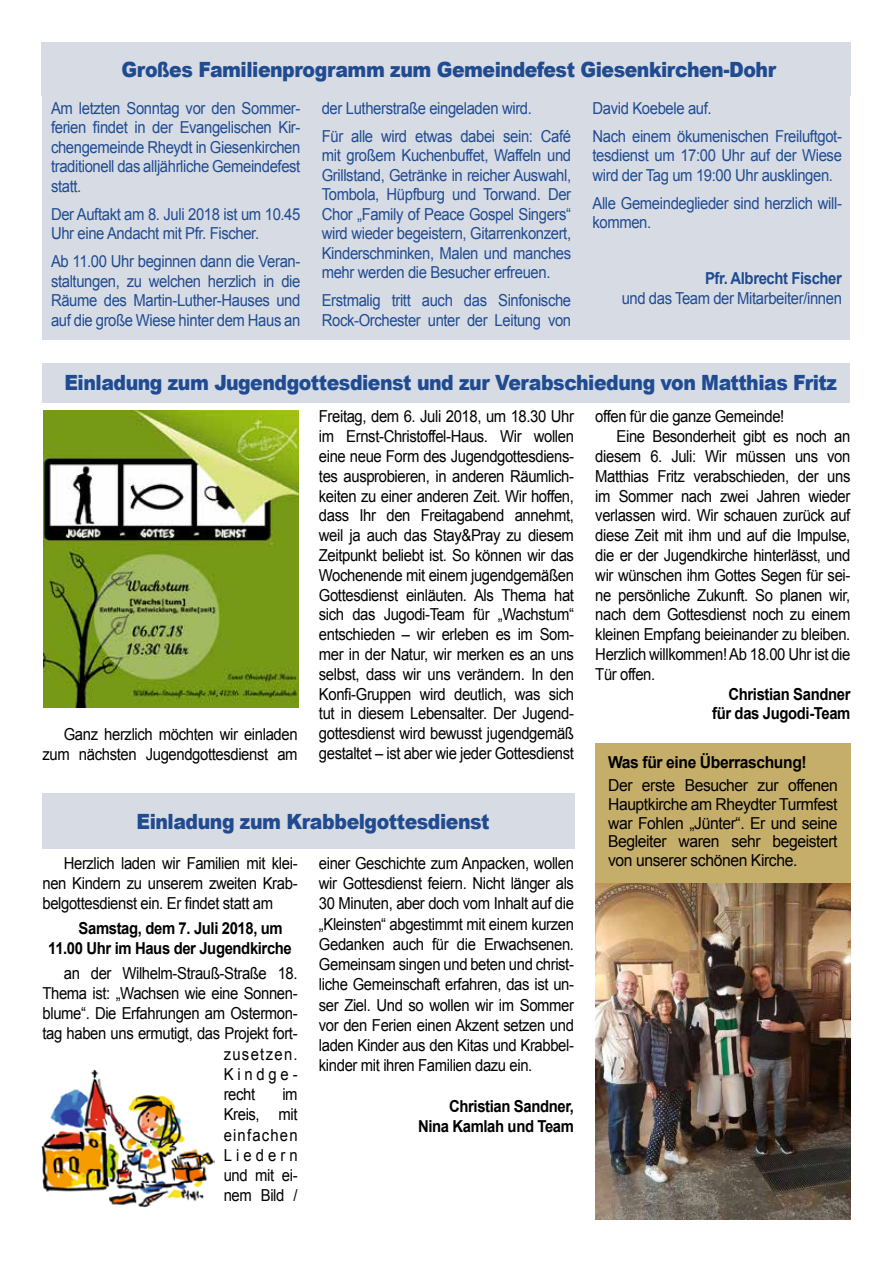
<style>
.page{position:relative;width:893px;height:1263px;background:#fff}
.page>*{position:absolute;margin:0;border:0;box-sizing:border-box;transform-origin:0 0}
.t1{font:900 21px "Arial";letter-spacing:-.025em;color:#204b91;scale:.9 1}
.t2{font:16.5px/19.8px "Arial";letter-spacing:-.025em;color:#000;text-align:justify;scale:.9 1}
.t3{font:16.5px/19.5px "Arial";letter-spacing:-.025em;color:#204b91;scale:.9 1}
.t4{font:16.5px/18.8px "Arial";letter-spacing:-.025em;color:#000;text-align:justify;scale:.95 1}
.t5{font:700 16.5px/20.2px "Arial";letter-spacing:-.025em;color:#000;text-align:right;scale:.9 1}
.t6{font:700 16.5px "Arial";letter-spacing:-.025em;color:#000;scale:.95 1}
.t7{font:700 16.5px "Arial";letter-spacing:-.025em;color:#204b91;scale:.9 1}
.t8{font:16.5px "Arial";letter-spacing:.09em;color:#000;scale:.9 1}
</style>
<div class="page">
<div style="left:41px;top:43px;width:809px;height:53px;background:#d7dce4"></div>
<div style="left:43px;top:93px;width:807px;height:247px;background:#d7dce4"></div>
<img style="left:595px;top:883px;width:255px;height:337px">
<div style="left:595px;top:743px;width:255px;height:140px;background:#c5ae6a"></div>
<img style="left:43px;top:410px;width:255px;height:297px">
<div style="left:43px;top:363px;width:807px;height:40px;background:#d7dce4"></div>
<div style="left:43px;top:794px;width:532px;height:55px;background:#d7dce4"></div>
<img style="left:41px;top:1069px;width:173px;height:138px">
<p class="t1" style="left:122px;top:54px;width:729px">Großes Familienprogramm zum Gemeindefest Giesenkirchen-Dohr</p>
<p class="t3" style="left:51px;top:98px;width:279px;text-align:justify">Am letzten Sonntag vor den Sommer&shy;ferien findet in der Evangelischen Kir&shy;chengemeinde Rheydt in Giesenkirchen traditionell das alljährliche Gemeindefest statt.</p>
<p class="t3" style="left:51px;top:204px;width:279px">Der Auftakt am 8. Juli 2018 ist um 10.45<br>Uhr eine Andacht mit Pfr. Fischer.</p>
<p class="t3" style="left:51px;top:252px;width:279px;text-align:justify">Ab 11.00 Uhr beginnen dann die Veran&shy;staltungen, zu welchen herzlich in die Räume des Martin-Luther-Hauses und auf die große Wiese hinter dem Haus an</p>
<p class="t3" style="left:322px;top:94px;width:279px;line-height:28px">der Lutherstraße eingeladen wird.<br>Für alle wird etwas dabei sein: Café</p>
<p class="t3" style="left:322px;top:146px;width:279px;text-align:justify">mit großem Kuchenbuffet, Waffeln und Grillstand, Getränke in reicher Auswahl, Tombola, Hüpfburg und Torwand. Der Chor „Family of Peace Gospel Singers“ wird wieder begeistern, Gitarrenkonzert, Kinderschminken, Malen und manches mehr werden die Besucher erfreuen.</p>
<p class="t3" style="left:322px;top:291px;width:279px">Erstmalig tritt auch das Sinfonische<br>Rock-Orchester unter der Leitung von</p>
<p class="t3" style="left:592px;top:94px;width:279px;line-height:28px">David Koebele auf.<br>Nach einem ökumenischen Freiluftgot-</p>
<p class="t3" style="left:592px;top:146px;width:279px">tesdienst um 17:00 Uhr auf der Wiese wird der Tag um 19:00 Uhr ausklingen.</p>
<p class="t3" style="left:592px;top:193px;width:279px">Alle Gemeindeglieder sind herzlich will&shy;kommen.</p>
<p class="t7" style="left:705px;top:267px;width:154px">Pfr. Albrecht Fischer</p>
<p class="t3" style="left:622px;top:288px;width:246px">und das Team der Mitarbeiter/innen</p>
<p class="t1" style="left:64px;top:368px;width:860px">Einladung zum Jugendgottesdienst und zur Verabschiedung von Matthias Fritz</p>
<p class="t2" style="left:319px;top:407px;width:285px">Freitag, dem 6. Juli 2018, um 18.30 Uhr im Ernst-Christoffel-Haus. Wir wollen eine neue Form des Jugendgottesdiens&shy;tes ausprobieren, in anderen Räumlich&shy;keiten zu einer anderen Zeit. Wir hoffen, dass Ihr den Freitagabend annehmt, weil ja auch das Stay&amp;Pray zu diesem Zeitpunkt beliebt ist. So können wir das Wochenende mit einem jugendgemäßen Gottesdienst einläuten. Als Thema hat sich das Jugodi-Team für „Wachstum“ entschieden – wir erleben es im Som&shy;mer in der Natur, wir merken es an uns selbst, dass wir uns verändern. In den Konfi-Gruppen wird deutlich, was sich tut in diesem Lebensalter. Der Jugend&shy;gottesdienst wird bewusst jugendgemäß gestaltet – ist aber wie jeder Gottesdienst</p>
<p class="t2" style="left:595px;top:407px;width:212px">offen für die ganze Gemeinde!</p>
<p class="t2" style="left:617px;top:427px;width:261px">Eine Besonderheit gibt es noch an</p>
<p class="t2" style="left:595px;top:446px;width:285px">diesem 6. Juli: Wir müssen uns von</p>
<p class="t2" style="left:595px;top:466px;width:285px">Matthias Fritz verabschieden, der uns</p>
<p class="t2" style="left:595px;top:486px;width:285px">im Sommer nach zwei Jahren wieder</p>
<p class="t2" style="left:595px;top:506px;width:285px">verlassen wird. Wir schauen zurück auf</p>
<p class="t2" style="left:595px;top:526px;width:285px">diese Zeit mit ihm und auf die Impulse,</p>
<p class="t2" style="left:595px;top:545px;width:285px">die er der Jugendkirche hinterlässt, und</p>
<p class="t2" style="left:595px;top:565px;width:285px">wir wünschen ihm Gottes Segen für sei-</p>
<p class="t2" style="left:595px;top:585px;width:285px">ne persönliche Zukunft. So planen wir,</p>
<p class="t2" style="left:595px;top:605px;width:285px">nach dem Gottesdienst noch zu einem</p>
<p class="t2" style="left:595px;top:625px;width:285px">kleinen Empfang beieinander zu bleiben.</p>
<p class="t2" style="left:595px;top:644px;width:285px">Herzlich willkommen! Ab 18.00 Uhr ist die</p>
<p class="t2" style="left:595px;top:664px;width:68px">Tür offen.</p>
<p class="t5" style="left:712px;top:684px;width:155px;line-height:19.8px">Christian Sandner für das Jugodi-Team</p>
<p class="t6" style="left:608px;top:751px;width:211px">Was für eine Überraschung!</p>
<p class="t4" style="left:608px;top:776px;width:243px">Der erste Besucher zur offenen Hauptkirche am Rheydter Turmfest war Fohlen „Jünter“. Er und seine Begleiter waren sehr begeistert von unserer schönen Kirche.</p>
<p class="t2" style="left:43px;top:725px;width:285px;text-align:right">Ganz herzlich möchten wir einladen zum nächsten Jugendgottesdienst am</p>
<p class="t1" style="left:137px;top:806px;width:394px">Einladung zum Krabbelgottesdienst</p>
<p class="t2" style="left:43px;top:853px;width:285px;line-height:20.2px;text-indent:21px">Herzlich laden wir Familien mit klei&shy;nen Kindern zu unserem zweiten Krab&shy;belgottesdienst ein. Er findet statt am</p>
<p class="t5" style="left:48px;top:918px;width:272px;text-align:left;text-indent:30px">Samstag, dem 7. Juli 2018, um<br>11.00 Uhr im Haus der Jugendkirche</p>
<p class="t2" style="left:64px;top:963px;width:261px">an der Wilhelm-Strauß-Straße 18.</p>
<p class="t2" style="left:43px;top:983px;width:285px">Thema ist: „Wachsen wie eine Sonnen-</p>
<p class="t2" style="left:43px;top:1004px;width:285px">blume“. Die Erfahrungen am Ostermon-</p>
<p class="t2" style="left:43px;top:1024px;width:285px">tag haben uns ermutigt, das Projekt fort-</p>
<p class="t8" style="left:224px;top:1043px;width:84px">zusetzen.</p>
<p class="t2" style="left:224px;top:1064px;width:84px">Kindge-</p>
<p class="t2" style="left:224px;top:1085px;width:37px">recht</p>
<p class="t2" style="left:319px;top:853px;width:285px;line-height:20.2px">einer Geschichte zum Anpacken, wollen wir Gottesdienst feiern. Nicht länger als 30 Minuten, aber doch vom Inhalt auf die „Kleinsten“ abgestimmt mit einem kurzen Gedanken auch für die Erwachsenen.<br>Gemeinsam singen und beten und christ&shy;liche Gemeinschaft erfahren, das ist un&shy;ser Ziel. Und so wollen wir im Sommer vor den Ferien einen Akzent setzen und laden Kinder aus den Kitas und Krabbel&shy;kinder mit ihren Familien dazu ein.</p>
<p class="t5" style="left:418px;top:1096px;width:175px">Christian Sandner,<br>Nina Kamlah und Team</p>
<p class="t2" style="left:224px;top:1084px;width:84px;line-height:20.2px;text-indent:59px">im Kreis, mit einfachen Liedern und mit ei&shy;nem Bild /</p>
</div>
